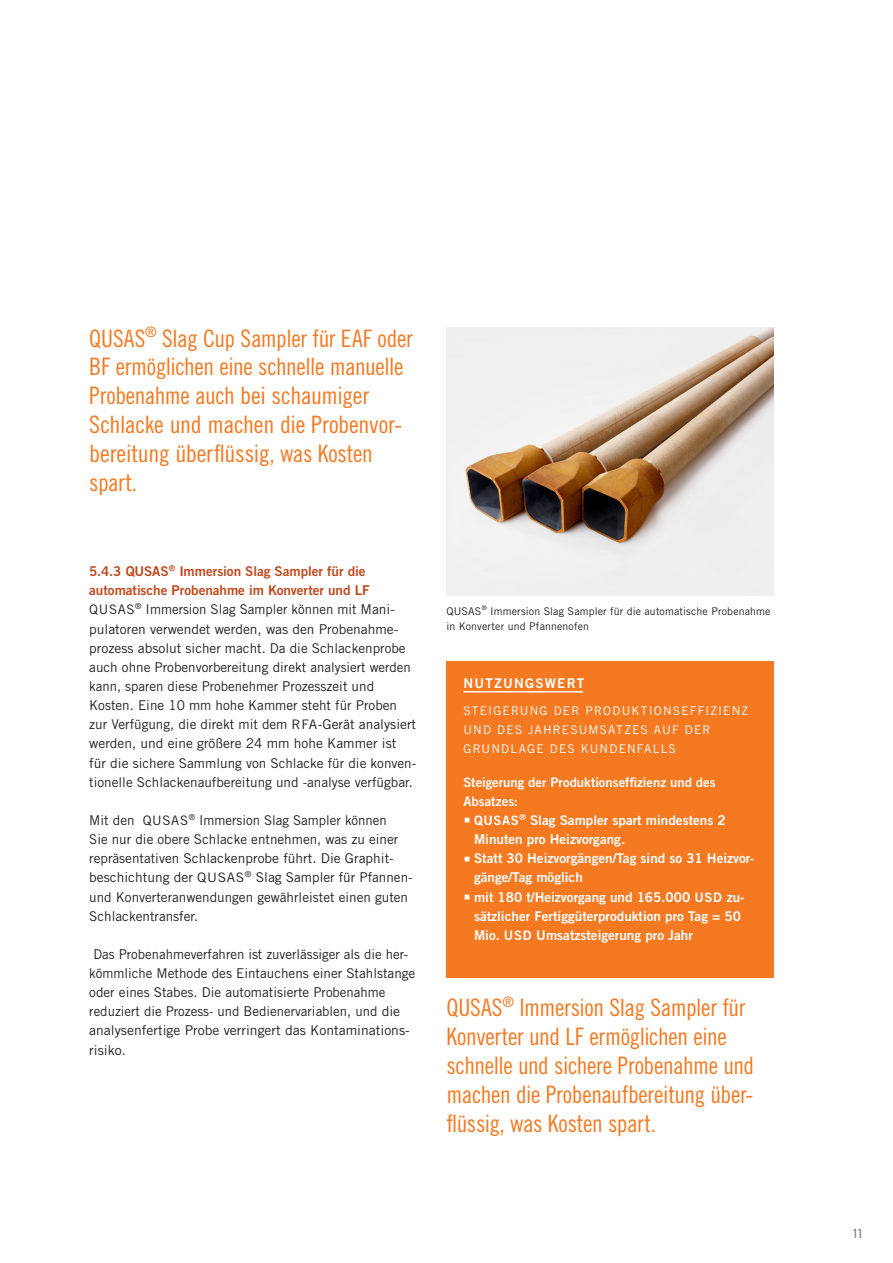
<style>
.page{position:relative;width:893px;height:1263px;background:#fff}
.page>*{position:absolute;margin:0;border:0;box-sizing:border-box;transform-origin:0 0}
.HER_brochure_Highlight_Orange{font:24px/28.8px "Trade Gothic LT Pro Cn 18";letter-spacing:-.015em;color:#f47921}
.HER_brochure_copy{font:13.5px/19.2px "Trade Gothic LT Pro";color:#231f20}
.HER_brochure_Box_H1{font:13.5px/19.2px "Trade Gothic LT Pro Bd 2";color:#fff}
.HER_brochure_H3{font:13.5px/19.2px "Trade Gothic LT Pro Bd 2";letter-spacing:-.005em;color:#c0491d}
.HER_brochure_Box_H1-2{font:13.5px "Trade Gothic LT Pro Bd 2";letter-spacing:.09em;color:#fff}
.HER_brochure_Box_Copy_white{font:13.2px/19.2px "Trade Gothic LT Pro Bd 2";color:#fff}
.t1{font:12.75px "Trade Gothic LT Pro Bd Cn 20";color:#8a8c8f}
.HER_brochure_Box_H2{font:12px/19.2px "Trade Gothic LT Pro";letter-spacing:.095em;color:#fff}
.HER_brochure_legend_BU{font:10.65px/15.1px "Trade Gothic LT Pro";letter-spacing:.015em;color:#231f20}
.s1{font-size:13.05px}
.s2{font-family:"Arial";font-size:21px}
</style>
<div class="page">
<div style="left:446px;top:661px;width:328px;height:317px;background:#f47921"></div>
<hr style="left:463px;top:691px;width:120px;height:1px;background:#fff">
<img style="left:446px;top:327px;width:328px;height:268px">
<p class="HER_brochure_Highlight_Orange" style="left:89px;top:323px;width:325px">QUSAS<sup>®</sup> Slag Cup Sampler für EAF oder<br>BF ermöglichen eine schnelle manuelle<br>Probenahme auch bei schaumiger<br>Schlacke und machen die Probenvor&shy;bereitung überflüssig, was Kosten spart.</p>
<p class="HER_brochure_H3" style="left:89px;top:561px;width:282px">5.4.3 QUSAS<sup>®</sup> Immersion Slag Sampler für die automatische Probenahme im Konverter und LF</p>
<p class="HER_brochure_copy" style="left:89px;top:600px;width:328px"><span class="s1">QUSAS</span><sup>®</sup> Immersion Slag Sampler können mit Mani&shy;pulatoren verwendet werden, was den Probenahme&shy;prozess absolut sicher macht. Da die Schlackenprobe auch ohne Probenvorbereitung direkt analysiert werden kann, sparen diese Probenehmer Prozesszeit und Kosten. Eine 10 mm hohe Kammer steht für Proben zur Verfügung, die direkt mit dem <span class="s1">RFA</span>-Gerät analysiert werden, und eine größere 24 mm hohe Kammer ist für die sichere Sammlung von Schlacke für die konven&shy;tionelle Schlackenaufbereitung und -analyse verfügbar.</p>
<p class="HER_brochure_copy" style="left:89px;top:810px;width:325px">Mit den <span class="s1">QUSAS</span><sup>®</sup> Immersion Slag Sampler können<br>Sie nur die obere Schlacke entnehmen, was zu einer repräsentativen Schlackenprobe führt. Die Graphit&shy;beschichtung der <span class="s1">QUSAS</span><sup>®</sup> Slag Sampler für Pfannen&shy;und Konverteranwendungen gewährleistet einen guten Schlackentransfer.</p>
<p class="HER_brochure_copy" style="left:89px;top:944px;width:328px">Das Probenahmeverfahren ist zuverlässiger als die her&shy;kömmliche Methode des Eintauchens einer Stahlstange oder eines Stabes. Die automatisierte Probenahme reduziert die Prozess- und Bedienervariablen, und die analysenfertige Probe verringert das Kontaminations&shy;risiko.</p>
<p class="HER_brochure_legend_BU" style="left:446px;top:603px;width:326px">QUSAS<sup>®</sup> Immersion Slag Sampler für die automatische Probenahme in Konverter und Pfannenofen</p>
<p class="HER_brochure_Box_H1-2" style="left:463px;top:675px;width:122px">NUTZUNGSWERT</p>
<p class="HER_brochure_Box_H2" style="left:463px;top:701px;width:286px">STEIGERUNG DER PRODUKTIONSEFFIZIENZ<br>UND DES JAHRESUMSATZES AUF DER<br>GRUNDLAGE DES KUNDENFALLS</p>
<p class="HER_brochure_Box_Copy_white" style="left:463px;top:772px;width:254px">Steigerung der Produktionseffizienz und des<br>Absatzes:</p>
<p class="HER_brochure_Box_H1" style="left:474px;top:810px;width:253px;text-indent:-10px"><span class="s2">▪</span> <span class="s1">QUSAS</span><sup>®</sup> Slag Sampler spart mindestens 2<br>Minuten pro Heizvorgang.</p>
<p class="HER_brochure_Box_H1" style="left:474px;top:849px;width:282px;text-indent:-10px"><span class="s2">▪</span> Statt 30 Heizvorgängen/Tag sind so 31 Heizvor&shy;gänge/Tag möglich</p>
<p class="HER_brochure_Box_H1" style="left:474px;top:887px;width:272px;text-indent:-10px"><span class="s2">▪</span> mit 180 t/Heizvorgang und 165.000 <span class="s1">USD</span> zu&shy;sätzlicher Fertiggüterproduktion pro Tag = 50<br>Mio. <span class="s1">USD</span> Umsatzsteigerung pro Jahr</p>
<p class="HER_brochure_Highlight_Orange" style="left:446px;top:993px;width:309px">QUSAS<sup>®</sup> Immersion Slag Sampler für Konverter und LF ermöglichen eine schnelle und sichere Probenahme und machen die Probenaufbereitung über&shy;flüssig, was Kosten spart.</p>
<p class="t1" style="left:852px;top:1226px;width:12px">11</p>
</div>
